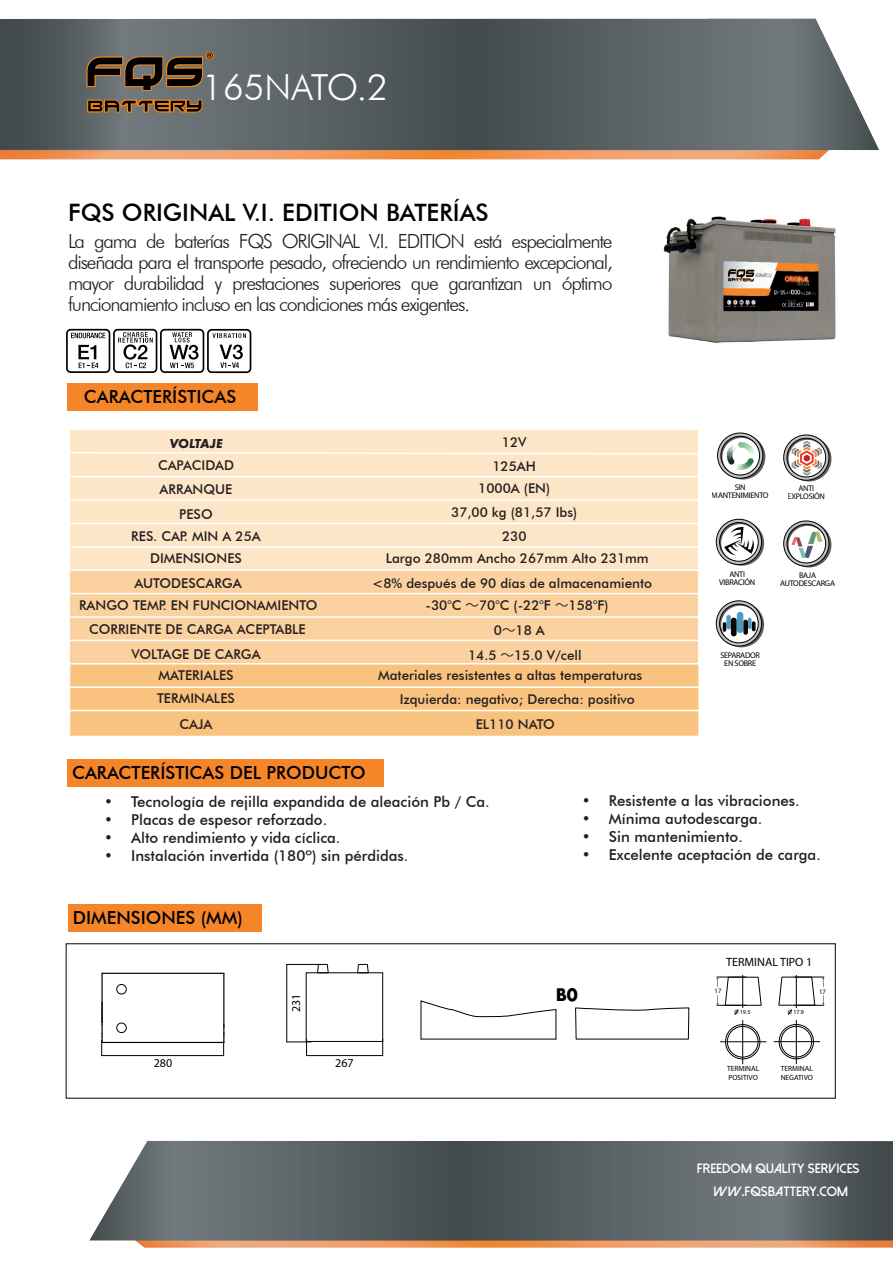
<style>
.page{position:relative;width:893px;height:1263px;background:#fff}
.page>*{position:absolute;margin:0;border:0;box-sizing:border-box;transform-origin:0 0}
.t1{font:300 36px "Futura BT";color:#fff}
.t2{font:500 24px "Futura BT";color:#000}
.t3{font:300 19.5px/21px "Futura BT";letter-spacing:-.06em;color:#231f20;text-align:justify}
.t4{font:700 18.9px "Futura 75";color:#000001}
.t5{font:500 18px "Futura BT";color:#000001}
.t6{font:500 15px "Futura BT";color:#231f20}
.t7{font:500 13.5px/24.5px "Futura BT";color:#231f20;text-align:center}
.t8{font:800 13.5px "Dolce Vita";color:#fff}
.t9{font:italic 700 13.5px "Futura PT";letter-spacing:-.015em;color:#231f20}
.t10{font:12px "Myriad Pro";color:#000001}
.t11{font:8.25px/8.2px "Myriad Pro";letter-spacing:-.03em;color:#000001;text-align:center}
.t12{font:7.5px/9px "Myriad Pro";color:#000001}
.t13{font:6.75px "Myriad Pro";color:#000001}
.t14{font:6.15px "Myriad Pro";color:#000001}
.s1{font-family:"Koz Go Pr 6 N";font-weight:400}
</style>
<div class="page">
<img style="left:0;top:18px;width:879px;height:142px">
<svg style="left:87px;top:100px;width:115px;height:13px"></svg>
<svg style="left:86px;top:51px;width:128px;height:40px;background:#55493b"></svg>
<img style="left:89px;top:1140px;width:804px;height:108px">
<div style="left:66px;top:943px;width:770px;height:156px;border:1px solid #231f20"></div>
<div style="left:725px;top:1024px;width:35px;height:35px;border:1px solid #000003;border-radius:50%"></div>
<div style="left:727px;top:1026px;width:31px;height:31px;border:1px solid #000003;border-radius:50%"></div>
<hr style="left:742px;top:1020px;width:1px;height:44px;background:#000003">
<hr style="left:720px;top:1041px;width:46px;height:1px;background:#000003">
<hr style="left:725px;top:1005px;width:36px;height:1px;background:#000003">
<hr style="left:728px;top:977px;width:30px;height:1px;background:#000003">
<svg style="left:757px;top:976px;width:5px;height:30px"></svg>
<hr style="left:716px;top:977px;width:30px;height:1px;background:#000003">
<hr style="left:716px;top:1005px;width:30px;height:1px;background:#000003">
<hr style="left:742px;top:975px;width:1px;height:33px;background:#000003">
<svg style="left:788px;top:1009px;width:4px;height:6px"></svg>
<div style="left:779px;top:1024px;width:35px;height:35px;border:1px solid #000003;border-radius:50%"></div>
<div style="left:781px;top:1026px;width:31px;height:31px;border:1px solid #000003;border-radius:50%"></div>
<hr style="left:796px;top:1020px;width:1px;height:44px;background:#000003">
<hr style="left:774px;top:1041px;width:46px;height:1px;background:#000003">
<hr style="left:779px;top:1005px;width:36px;height:1px;background:#000003">
<hr style="left:782px;top:977px;width:30px;height:1px;background:#000003">
<svg style="left:778px;top:976px;width:4px;height:30px"></svg>
<svg style="left:811px;top:976px;width:4px;height:29px"></svg>
<hr style="left:794px;top:977px;width:30px;height:1px;background:#000003">
<hr style="left:794px;top:1005px;width:30px;height:1px;background:#000003">
<hr style="left:796px;top:975px;width:1px;height:33px;background:#000003">
<svg style="left:725px;top:976px;width:14px;height:39px"></svg>
<div style="left:68px;top:904px;width:194px;height:28px;background:#f58529"></div>
<svg style="left:420px;top:1001px;width:137px;height:39px"></svg>
<hr style="left:421px;top:1038px;width:135px;height:1px;background:#000001">
<svg style="left:575px;top:943px;width:115px;height:97px"></svg>
<hr style="left:131px;top:1042px;width:32px;height:1px;background:#000001">
<hr style="left:163px;top:1042px;width:61px;height:1px;background:#000001">
<hr style="left:223px;top:973px;width:1px;height:54px;background:#000001">
<hr style="left:101px;top:973px;width:2px;height:50px;background:#000001">
<hr style="left:102px;top:973px;width:122px;height:1px;background:#000001">
<svg style="left:317px;top:964px;width:12px;height:8px"></svg>
<hr style="left:287px;top:964px;width:34px;height:1px;background:#000001">
<hr style="left:286px;top:964px;width:1px;height:78px;background:#000001">
<svg style="left:101px;top:1002px;width:32px;height:53px"></svg>
<hr style="left:102px;top:1055px;width:122px;height:1px;background:#000001">
<svg style="left:223px;top:1025px;width:1px;height:30px"></svg>
<svg style="left:287px;top:1039px;width:24px;height:16px"></svg>
<svg style="left:382px;top:1042px;width:1px;height:13px"></svg>
<div style="left:306px;top:972px;width:77px;height:70px;border:1px solid #000001"></div>
<div style="left:116px;top:984px;width:11px;height:10px;border:1px solid #000003;border-radius:50%"></div>
<div style="left:116px;top:1023px;width:11px;height:10px;border:1px solid #000003;border-radius:50%"></div>
<svg style="left:357px;top:964px;width:12px;height:9px"></svg>
<hr style="left:307px;top:1055px;width:76px;height:1px;background:#000001">
<img style="left:663px;top:216px;width:173px;height:127px">
<div style="left:68px;top:383px;width:190px;height:28px;background:#f58529"></div>
<svg style="left:71px;top:333px;width:34px;height:5px"></svg>
<svg style="left:212px;top:333px;width:34px;height:5px"></svg>
<svg style="left:78px;top:345px;width:20px;height:23px"></svg>
<svg style="left:118px;top:332px;width:35px;height:36px"></svg>
<svg style="left:170px;top:332px;width:29px;height:36px"></svg>
<svg style="left:220px;top:345px;width:23px;height:23px"></svg>
<div style="left:113px;top:329px;width:44px;height:44px;border:2px solid #000001;border-radius:4px"></div>
<div style="left:66px;top:329px;width:44px;height:44px;border:2px solid #000001;border-radius:4px"></div>
<div style="left:160px;top:329px;width:44px;height:44px;border:2px solid #000001;border-radius:4px"></div>
<div style="left:207px;top:329px;width:44px;height:44px;border:2px solid #000001;border-radius:4px"></div>
<div style="left:70px;top:430px;width:628px;height:306px;background:#fde5c8"></div>
<svg style="left:70px;top:571px;width:628px;height:165px;background:#facb92"></svg>
<svg style="left:70px;top:452px;width:628px;height:3px"></svg>
<hr style="left:70px;top:476px;width:628px;height:1px;background:#fff">
<hr style="left:70px;top:499px;width:628px;height:2px;background:#fff">
<hr style="left:70px;top:523px;width:628px;height:1px;background:#fff">
<hr style="left:70px;top:546px;width:628px;height:2px;background:#fff">
<hr style="left:70px;top:569px;width:628px;height:2px;background:#fff">
<hr style="left:70px;top:593px;width:628px;height:1px;background:#fff">
<hr style="left:70px;top:616px;width:628px;height:2px;background:#fff">
<hr style="left:69px;top:640px;width:629px;height:1px;background:#fff">
<hr style="left:70px;top:663px;width:628px;height:1px;background:#fff">
<hr style="left:70px;top:686px;width:628px;height:2px;background:#fff">
<hr style="left:70px;top:710px;width:628px;height:1px;background:#fff">
<svg style="left:716px;top:600px;width:46px;height:46px"></svg>
<svg style="left:752px;top:621px;width:4px;height:10px"></svg>
<div style="left:731px;top:618px;width:6px;height:18px;background:#0d0504;border-radius:3px"></div>
<div style="left:743px;top:620px;width:5px;height:15px;background:#0d0504;border-radius:2px"></div>
<svg style="left:783px;top:520px;width:46px;height:47px"></svg>
<svg style="left:716px;top:519px;width:46px;height:46px"></svg>
<svg style="left:783px;top:434px;width:46px;height:47px"></svg>
<svg style="left:717px;top:433px;width:46px;height:46px"></svg>
<div style="left:68px;top:759px;width:316px;height:28px;background:#f58529"></div>
<h1 class="t1" style="left:202px;top:66px;width:187px">165NATO.2</h1>
<h2 class="t2" style="left:68px;top:198px;width:422px">FQS ORIGINAL V.I. EDITION BATERÍAS</h2>
<p class="t3" style="left:68px;top:230px;width:546px">La gama de baterías FQS ORIGINAL V.I. EDITION está especialmente diseñada para el transporte pesado, ofreciendo un rendimiento excepcional, mayor durabilidad y prestaciones superiores que garantizan un óptimo funcionamiento incluso en las condiciones más exigentes.</p>
<h3 class="t5" style="left:84px;top:386px;width:154px">CARACTERÍSTICAS</h3>
<p class="t9" style="left:169px;top:435px;width:55px">VOLTAJE</p>
<p class="t7" style="left:492px;top:430px;width:45px;line-height:24px">12V<br>125AH</p>
<p class="t7" style="left:451px;top:476px;width:128px">1000A (EN)<br>37,00 kg (81,57 Ibs)<br>230</p>
<p class="t7" style="left:372px;top:546px;width:282px;text-align:right">Largo 280mm Ancho 267mm Alto 231mm &lt;8% después de 90 días de almacenamiento</p>
<p class="t7" style="left:426px;top:593px;width:185px">-30°C <span class="s1">～</span>70°C (-22°F <span class="s1">～</span>158°F)</p>
<p class="t7" style="left:494px;top:618px;width:52px">0<span class="s1">～</span>18 A</p>
<p class="t7" style="left:468px;top:642px;width:115px">14.5 <span class="s1">～</span>15.0 V/cell</p>
<p class="t7" style="left:400px;top:663px;width:244px;line-height:23.4px;text-align:left;text-indent:-22px">Materiales resistentes a altas temperaturas<br>Izquierda: negativo; Derecha: positivo</p>
<p class="t7" style="left:476px;top:711px;width:81px">EL110 NATO</p>
<p class="t7" style="left:158px;top:452px;width:77px">CAPACIDAD<br>ARRANQUE<br>PESO</p>
<p class="t7" style="left:131px;top:525px;width:131px;line-height:22.4px">RES. CAP. MIN A 25A<br>DIMENSIONES</p>
<p class="t7" style="left:134px;top:571px;width:109px">AUTODESCARGA</p>
<p class="t7" style="left:79px;top:593px;width:240px">RANGO TEMP. EN FUNCIONAMIENTO<br>CORRIENTE DE CARGA ACEPTABLE</p>
<p class="t7" style="left:131px;top:643px;width:131px;line-height:21.1px">VOLTAGE DE CARGA<br>MATERIALES</p>
<p class="t7" style="left:157px;top:686px;width:79px;line-height:25.2px">TERMINALES<br>CAJA</p>
<h3 class="t5" style="left:72px;top:762px;width:295px">CARACTERÍSTICAS DEL PRODUCTO</h3>
<p class="t11" style="left:712px;top:483px;width:58px">SIN<br>MANTENIMIENTO</p>
<p class="t11" style="left:788px;top:484px;width:39px">ANTI<br>EXPLOSIÓN</p>
<p class="t11" style="left:719px;top:570px;width:38px">ANTI<br>VIBRACIÓN</p>
<p class="t11" style="left:780px;top:571px;width:56px">BAJA<br>AUTODESCARGA</p>
<p class="t11" style="left:720px;top:651px;width:41px">SEPARADOR<br>EN SOBRE</p>
<p class="t6" style="left:104px;top:793px;width:387px">• Tecnología de rejilla expandida de aleación Pb / Ca.</p>
<p class="t6" style="left:104px;top:811px;width:225px">• Placas de espesor reforzado.</p>
<p class="t6" style="left:104px;top:829px;width:238px">• Alto rendimiento y vida cíclica.</p>
<p class="t6" style="left:104px;top:847px;width:306px">• Instalación invertida (180º) sin pérdidas.</p>
<h3 class="t5" style="left:73px;top:906px;width:171px">DIMENSIONES (MM)</h3>
<p class="t10" style="left:289px;top:1012px;width:20px;rotate:-90deg">231</p>
<p class="t10" style="left:154px;top:1056px;width:20px">280</p>
<p class="t10" style="left:335px;top:1055px;width:20px">267</p>
<p class="t6" style="left:582px;top:792px;width:219px">• Resistente a las vibraciones.</p>
<p class="t6" style="left:582px;top:810px;width:182px">• Mínima autodescarga.</p>
<p class="t6" style="left:582px;top:828px;width:162px">• Sin mantenimiento.</p>
<p class="t6" style="left:582px;top:846px;width:240px">• Excelente aceptación de carga.</p>
<h3 class="t4" style="left:556px;top:981px;width:24px">B0</h3>
<p class="t10" style="left:726px;top:955px;width:87px">TERMINAL TIPO 1</p>
<p class="t13" style="left:715px;top:987px;width:8px">17</p>
<p class="t14" style="left:734px;top:1008px;width:18px">O 19.5</p>
<p class="t14" style="left:788px;top:1008px;width:18px">O 17.9</p>
<p class="t13" style="left:819px;top:987px;width:8px">17</p>
<p class="t12" style="left:727px;top:1064px;width:34px">TERMINAL<br>POSITIVO</p>
<p class="t12" style="left:781px;top:1064px;width:34px">TERMINAL<br>NEGATIVO</p>
<p class="t8" style="left:697px;top:1161px;width:164px">FREEDOM QUALITY SERVICES</p>
<p class="t8" style="left:714px;top:1184px;width:136px">WW.FQSBATTERY.COM</p>
</div>
